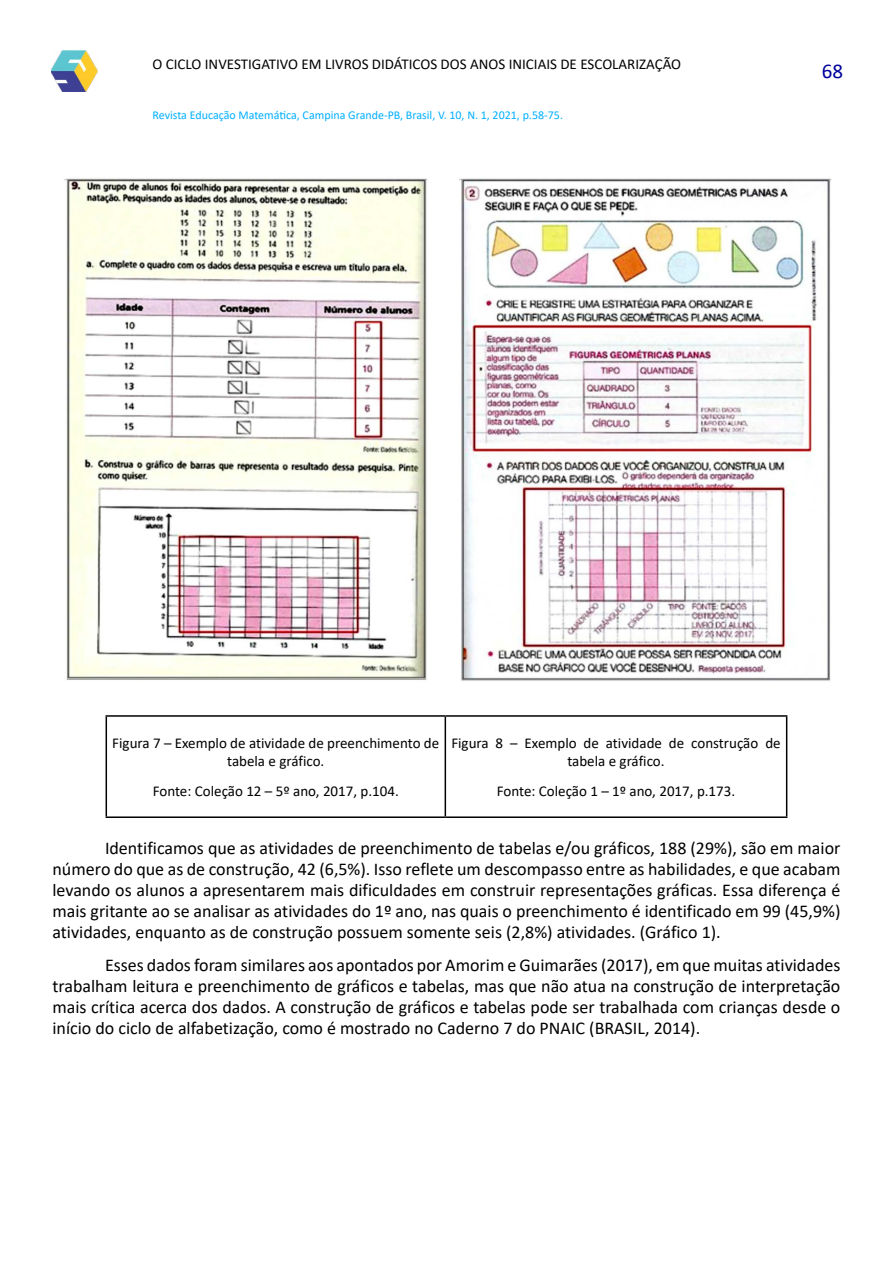
<style>
.page{position:relative;width:893px;height:1263px;background:#fff}
.page>*{position:absolute;margin:0;border:0;box-sizing:border-box;transform-origin:0 0}
.t1{font:21px "Calibri";color:#00009c}
.t2{font:18px/21px "Calibri";color:#000;text-align:justify}
.t3{font:15px/18px "Calibri";color:#000;text-align:center}
.t4{font:12px "Calibri";color:#00afff}
</style>
<div class="page">
<img style="left:51px;top:51px;width:47px;height:41px">
<hr style="left:106px;top:715px;width:339px;height:2px;background:#000">
<hr style="left:106px;top:717px;width:1px;height:99px;background:#000">
<hr style="left:445px;top:715px;width:342px;height:2px;background:#000">
<hr style="left:445px;top:717px;width:1px;height:99px;background:#000">
<hr style="left:786px;top:717px;width:1px;height:99px;background:#000">
<hr style="left:106px;top:816px;width:339px;height:2px;background:#000">
<hr style="left:445px;top:816px;width:342px;height:2px;background:#000">
<img style="left:64px;top:178px;width:768px;height:503px">
<p class="t3" style="left:152px;top:55px;width:530px">O CICLO INVESTIGATIVO EM LIVROS DIDÁTICOS DOS ANOS INICIAIS DE ESCOLARIZAÇÃO</p>
<p class="t4" style="left:152px;top:107px;width:412px">Revista Educação Matemática, Campina Grande-PB, Brasil, V. 10, N. 1, 2021, p.58-75.</p>
<p class="t1" style="left:822px;top:56px;width:23px">68</p>
<p class="t3" style="left:112px;top:734px;width:328px">Figura 7 – Exemplo de atividade de preenchimento de tabela e gráfico.</p>
<p class="t3" style="left:153px;top:782px;width:248px">Fonte: Coleção 12 – 5º ano, 2017, p.104.</p>
<p class="t3" style="left:451px;top:734px;width:331px">Figura 8 – Exemplo de atividade de construção de tabela e gráfico.</p>
<p class="t3" style="left:497px;top:782px;width:240px">Fonte: Coleção 1 – 1º ano, 2017, p.173.</p>
<p class="t2" style="left:52px;top:837px;width:789px;text-indent:53px">Identificamos que as atividades de preenchimento de tabelas e/ou gráficos, 188 (29%), são em maior número do que as de construção, 42 (6,5%). Isso reflete um descompasso entre as habilidades, e que acabam levando os alunos a apresentarem mais dificuldades em construir representações gráficas. Essa diferença é mais gritante ao se analisar as atividades do 1º ano, nas quais o preenchimento é identificado em 99 (45,9%) atividades, enquanto as de construção possuem somente seis (2,8%) atividades. (Gráfico 1).</p>
<p class="t2" style="left:52px;top:954px;width:789px;text-indent:53px">Esses dados foram similares aos apontados por Amorim e Guimarães (2017), em que muitas atividades trabalham leitura e preenchimento de gráficos e tabelas, mas que não atua na construção de interpretação mais crítica acerca dos dados. A construção de gráficos e tabelas pode ser trabalhada com crianças desde o início do ciclo de alfabetização, como é mostrado no Caderno 7 do PNAIC (BRASIL, 2014).</p>
</div>
